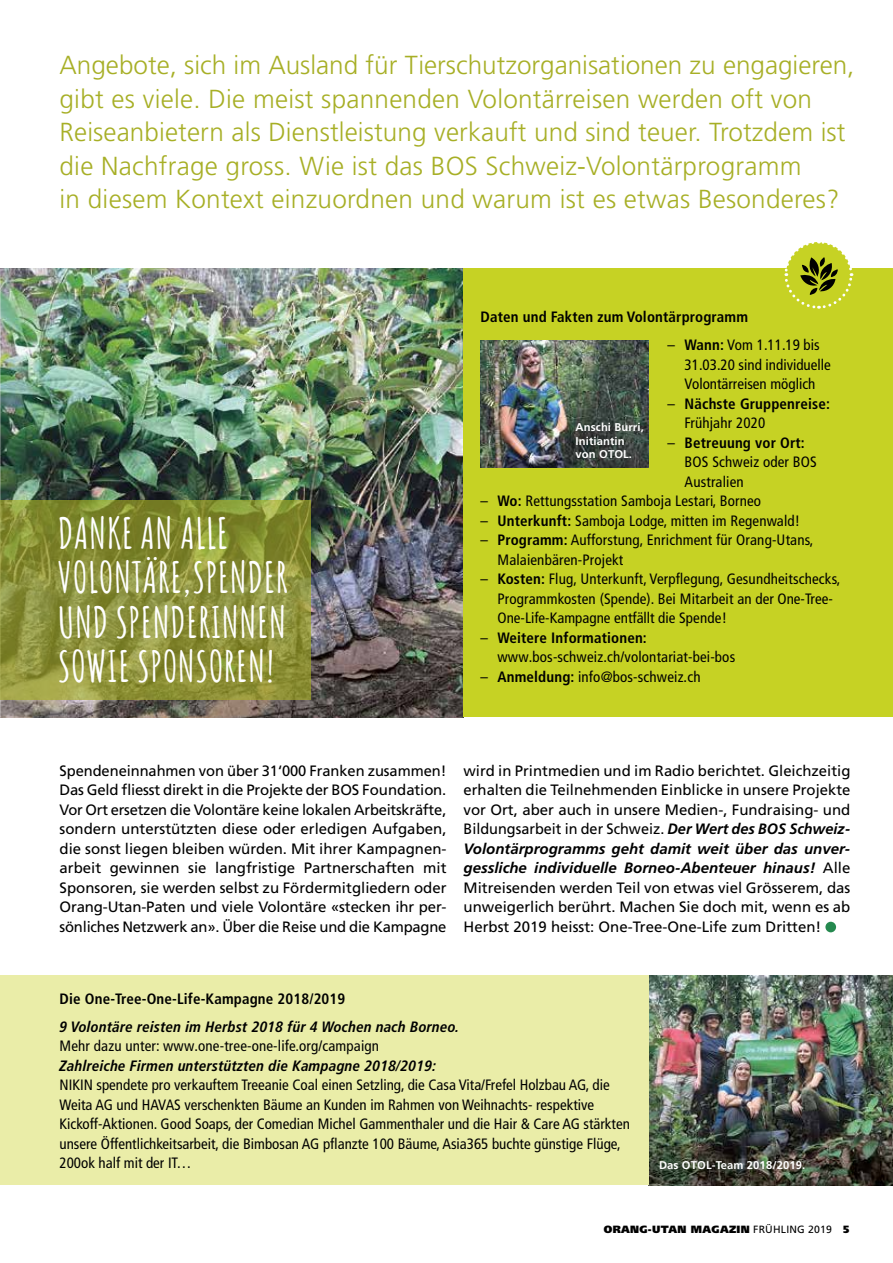
<style>
.page{position:relative;width:893px;height:1263px;background:#fff}
.page>*{position:absolute;margin:0;border:0;box-sizing:border-box;transform-origin:0 0}
.t1{font:700 42px/44.2px "Amatic SC";letter-spacing:.005em;color:#fff}
.t2{font:300 26.1px/33.5px "Frutiger LT Pro";letter-spacing:.01em;color:#a7af26}
.t3{font:condensed 15px/19.5px "Frutiger LT Pro";color:#000}
.t4{font:15px/19.5px "Frutiger LT Pro";letter-spacing:-.01em;color:#000;text-align:justify}
.t5{font:700 condensed 15px/19.5px "Frutiger LT Pro";letter-spacing:.01em;color:#000}
.t6{font:italic 700 condensed 15px "Frutiger LT Pro";letter-spacing:.01em;color:#000}
.t7{font:700 11.25px/13.5px "Frutiger LT Pro";letter-spacing:.01em;color:#fff}
.t8{font:900 10.5px "Frutiger LT Pro";letter-spacing:.03em;color:#000}
.s1{font-weight:700}
.s2{font-weight:400}
.s3{font-weight:700;font-style:italic}
</style>
<div class="page">
<div style="left:825px;top:922px;width:11px;height:10px;background:#25894f;border-radius:50%"></div>
<img style="left:648px;top:975px;width:245px;height:210px">
<div style="left:0;top:975px;width:648px;height:210px;background:#eaeda8"></div>
<img style="left:1px;top:268px;width:462px;height:449px">
<img style="left:0;top:268px;width:1px;height:449px">
<svg style="left:0;top:500px;width:310px;height:200px;background:#8a9038"></svg>
<div style="left:463px;top:268px;width:430px;height:449px;background:#c6d224"></div>
<img style="left:480px;top:341px;width:168px;height:127px">
<svg style="left:784px;top:242px;width:70px;height:67px"></svg>
<p class="t2" style="left:60px;top:49px;width:796px">Angebote, sich im Ausland für tierschutzorganisationen zu engagieren, gibt es viele. Die meist spannenden Volontärreisen werden oft von reiseanbietern als Dienstleistung verkauft und sind teuer. trotzdem ist die nachfrage gross. Wie ist das BoS Schweiz-Volontärprogramm<br>in diesem Kontext einzuordnen und warum ist es etwas Besonderes?</p>
<h1 class="t1" style="left:58px;top:508px;width:231px">DANKE AN ALLE<br>VOLONTÄRE,SPENDER<br>UND SPENDERINNEN<br>SOWIE SPONSOREN!</h1>
<p class="t5" style="left:480px;top:307px;width:269px">Daten und Fakten zum Volontärprogramm</p>
<p class="t3" style="left:685px;top:335px;width:148px;text-indent:-17px">– <span class="s1">Wann:</span> Vom 1.11.19 bis<br>31.03.20 sind individuelle<br>Volontärreisen möglich</p>
<p class="t5" style="left:685px;top:394px;width:147px;text-indent:-17px"><span class="s2">–</span> Nächste Gruppenreise:<br><span class="s2">Frühjahr 2020</span></p>
<p class="t3" style="left:685px;top:433px;width:134px;text-indent:-17px">– <span class="s1">Betreuung vor Ort:<br></span>BOS Schweiz oder BOS<br>Australien</p>
<p class="t3" style="left:480px;top:491px;width:282px">– <span class="s1">Wo:</span> Rettungsstation Samboja Lestari, Borneo</p>
<p class="t3" style="left:480px;top:511px;width:321px">– <span class="s1">Unterkunft:</span> Samboja Lodge, mitten im Regenwald!</p>
<p class="t3" style="left:497px;top:530px;width:317px;text-indent:-17px">– <span class="s1">Programm:</span> Aufforstung, Enrichment für Orang-Utans,<br>Malaienbären-Projekt</p>
<p class="t3" style="left:497px;top:569px;width:344px;text-indent:-17px">– <span class="s1">Kosten:</span> Flug, Unterkunft, Verpflegung, Gesundheitschecks,<br>Programmkosten (Spende). Bei Mitarbeit an der One-Tree-<br>One-Life-Kampagne entfällt die Spende!</p>
<p class="t3" style="left:497px;top:628px;width:239px;text-indent:-17px">– <span class="s1">Weitere Informationen: </span>www.bos-schweiz.ch/volontariat-bei-bos</p>
<p class="t3" style="left:480px;top:667px;width:222px">– <span class="s1">Anmeldung:</span> info@bos-schweiz.ch</p>
<p class="t7" style="left:576px;top:421px;width:70px">Anschi Burri,<br>Initiantin von OTOL.</p>
<p class="t4" style="left:60px;top:761px;width:388px">Spendeneinnahmen von über 31‘000 Franken zusammen!<br>Das Geld fliesst direkt in die Projekte der BOS Foundation.<br>Vor Ort ersetzen die Volontäre keine lokalen Arbeitskräfte, sondern unterstützten diese oder erledigen Aufgaben, die sonst liegen bleiben würden. Mit ihrer Kampagnen&shy;arbeit gewinnen sie langfristige Partnerschaften mit Sponsoren, sie werden selbst zu Fördermitgliedern oder Orang-Utan-Paten und viele Volontäre «stecken ihr per&shy;sönliches Netzwerk an». Über die Reise und die Kampagne</p>
<p class="t4" style="left:463px;top:761px;width:388px">wird in Printmedien und im Radio berichtet. Gleichzeitig erhalten die Teilnehmenden Einblicke in unsere Projekte vor Ort, aber auch in unsere Medien-, Fundraising- und Bildungsarbeit in der Schweiz. <span class="s3">Der Wert des BOS Schweiz-Volontärprogramms geht damit weit über das unver&shy;gessliche individuelle Borneo-Abenteuer hinaus!</span> Alle Mitreisenden werden Teil von etwas viel Grösserem, das unweigerlich berührt. Machen Sie doch mit, wenn es ab Herbst 2019 heisst: One-Tree-One-Life zum Dritten!</p>
<p class="t5" style="left:60px;top:989px;width:287px">Die One-Tree-One-Life-Kampagne 2018/2019</p>
<p class="t6" style="left:60px;top:1017px;width:401px">9 Volontäre reisten im Herbst 2018 für 4 Wochen nach Borneo.</p>
<p class="t3" style="left:60px;top:1036px;width:321px">Mehr dazu unter: www.one-tree-one-life.org/campaign</p>
<p class="t6" style="left:60px;top:1056px;width:378px">Zahlreiche Firmen unterstützten die Kampagne 2018/2019:</p>
<p class="t3" style="left:60px;top:1075px;width:572px">NIKIN spendete pro verkauftem Treeanie Coal einen Setzling, die Casa Vita/Frefel Holzbau AG, die Weita AG und HAVAS verschenkten Bäume an Kunden im Rahmen von Weihnachts- respektive Kickoff-Aktionen. Good Soaps, der Comedian Michel Gammenthaler und die Hair &amp; Care AG stärkten unsere Öffentlichkeitsarbeit, die Bimbosan AG pflanzte 100 Bäume, Asia365 buchte günstige Flüge, 200ok half mit der IT…</p>
<p class="t7" style="left:659px;top:1159px;width:148px">Das OTOL-Team 2018/2019.</p>
<p class="t8" style="left:604px;top:1223px;width:247px">ORANG-UTAN MAGAZIN <span class="s2">FRÜHLING 2019</span> 5</p>
</div>
